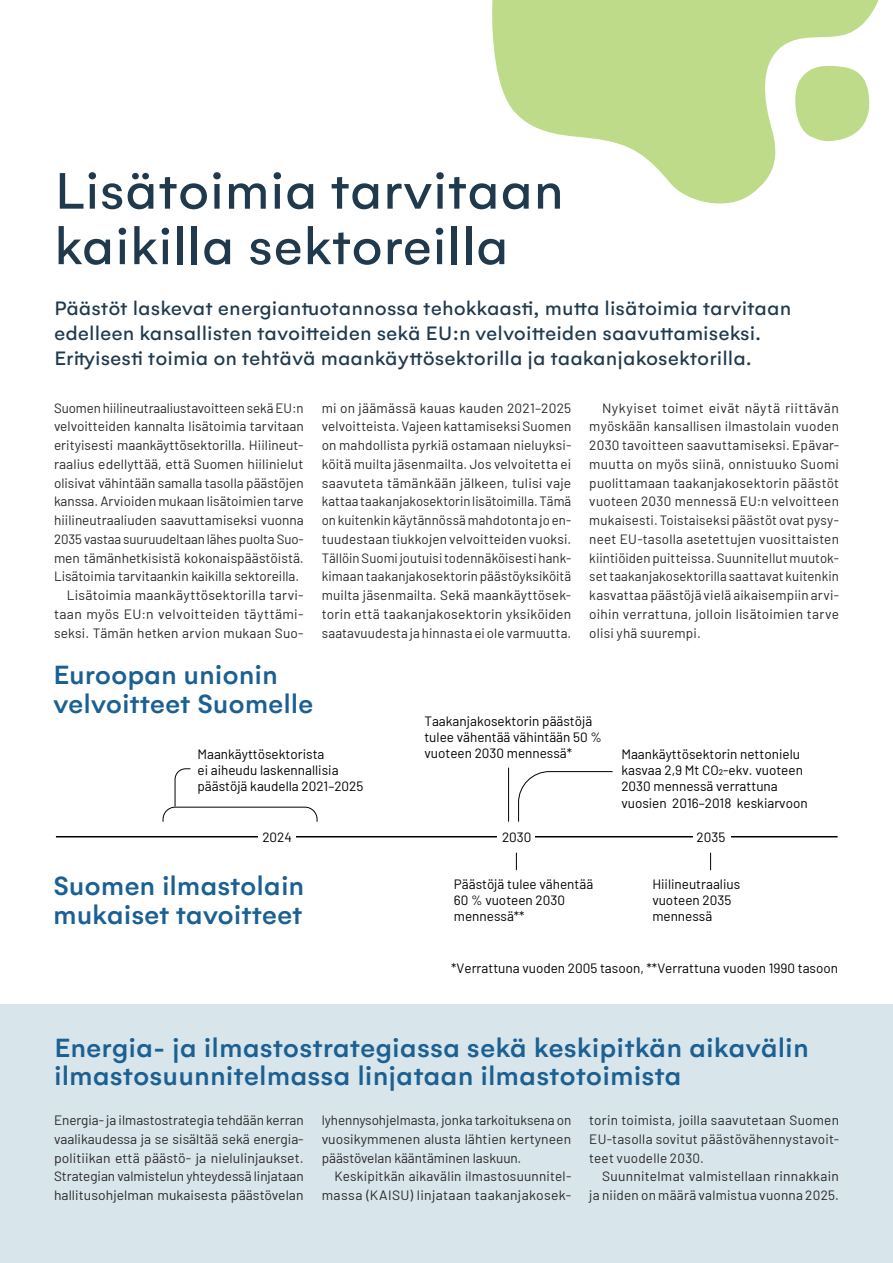
<style>
.page{position:relative;width:893px;height:1263px;background:#fff}
.page>*{position:absolute;margin:0;border:0;box-sizing:border-box;transform-origin:0 0}
.H1_otsikko{font:55.5px/55.5px "Gelion";color:#20394d}
.Kainalo-otsikko{font:500 28.5px/28.5px "Gelion";letter-spacing:-.005em;color:#1b6092}
.Ingressi{font:21px/25.2px "Gelion";color:#20394d}
.p__leipis_sis{font:13.5px/18.8px "Barlow";letter-spacing:.015em;color:#292829;text-align:justify}
.p__leipis_ei_sis{font:13.5px/18.8px "Barlow";color:#292829;text-align:justify}
.t1{font:13.5px/16.2px "Barlow";color:#000}
</style>
<div class="page">
<div style="left:0;top:1004px;width:893px;height:259px;background:#d8e5ea"></div>
<svg style="left:492px;top:0;width:387px;height:204px;fill:#bedb89"></svg>
<hr style="left:56px;top:836px;width:782px;height:1px;background:#000">
<svg style="left:516px;top:853px;width:1px;height:17px"></svg>
<hr style="left:508px;top:768px;width:1px;height:54px;background:#000">
<svg style="left:710px;top:853px;width:1px;height:17px"></svg>
<svg style="left:162px;top:768px;width:156px;height:54px"></svg>
<svg style="left:518px;top:771px;width:95px;height:51px"></svg>
<div style="left:259px;top:826px;width:37px;height:21px;background:#fff"></div>
<div style="left:498px;top:826px;width:37px;height:21px;background:#fff"></div>
<div style="left:694px;top:826px;width:37px;height:21px;background:#fff"></div>
<h1 class="H1_otsikko" style="left:54px;top:164px;width:512px">Lisätoimia tarvitaan kaikilla sektoreilla</h1>
<p class="Ingressi" style="left:54px;top:296px;width:739px">Päästöt laskevat energiantuotannossa tehokkaasti, mutta lisätoimia tarvitaan edelleen kansallisten tavoitteiden sekä EU:n velvoitteiden saavuttamiseksi.<br>Erityisesti toimia on tehtävä maankäyttösektorilla ja taakanjakosektorilla.</p>
<p class="p__leipis_ei_sis" style="left:54px;top:397px;width:251px">Suomen hiilineutraaliustavoitteen sekä EU:n velvoitteiden kannalta lisätoimia tarvitaan erityisesti maankäyttösektorilla. Hiilineut&shy;raalius edellyttää, että Suomen hiilinielut olisivat vähintään samalla tasolla päästöjen kanssa. Arvioiden mukaan lisätoimien tarve hiilineutraaliuden saavuttamiseksi vuonna 2035 vastaa suuruudeltaan lähes puolta Suo&shy;men tämänhetkisistä kokonaispäästöistä.<br>Lisätoimia tarvitaankin kaikilla sektoreilla.</p>
<p class="p__leipis_sis" style="left:54px;top:585px;width:251px;text-indent:13px">Lisätoimia maankäyttösektorilla tarvi&shy;taan myös EU:n velvoitteiden täyttämi&shy;seksi. Tämän hetken arvion mukaan Suo-</p>
<p class="p__leipis_sis" style="left:322px;top:397px;width:251px">mi on jäämässä kauas kauden 2021–2025 velvoitteista. Vajeen kattamiseksi Suomen on mahdollista pyrkiä ostamaan nieluyksi&shy;köitä muilta jäsenmailta. Jos velvoitetta ei saavuteta tämänkään jälkeen, tulisi vaje kattaa taakanjakosektorin lisätoimilla. Tämä on kuitenkin käytännössä mahdotonta jo en&shy;tuudestaan tiukkojen velvoitteiden vuoksi.<br>Tällöin Suomi joutuisi todennäköisesti hank&shy;kimaan taakanjakosektorin päästöyksiköitä muilta jäsenmailta. Sekä maankäyttösek&shy;torin että taakanjakosektorin yksiköiden saatavuudesta ja hinnasta ei ole varmuutta.</p>
<p class="p__leipis_sis" style="left:589px;top:397px;width:251px;text-indent:13px">Nykyiset toimet eivät näytä riittävän myöskään kansallisen ilmastolain vuoden 2030 tavoitteen saavuttamiseksi. Epävar&shy;muutta on myös siinä, onnistuuko Suomi puolittamaan taakanjakosektorin päästöt vuoteen 2030 mennessä EU:n velvoitteen mukaisesti. Toistaiseksi päästöt ovat pysy&shy;neet EU-tasolla asetettujen vuosittaisten kiintiöiden puitteissa. Suunnitellut muutok&shy;set taakanjakosektorilla saattavat kuitenkin kasvattaa päästöjä vielä aikaisempiin arvi&shy;oihin verrattuna, jolloin lisätoimien tarve olisi yhä suurempi.</p>
<p class="Kainalo-otsikko" style="left:53px;top:661px;width:262px">Euroopan unionin velvoitteet Suomelle</p>
<p class="t1" style="left:197px;top:745px;width:167px">Maankäyttösektorista<br>ei aiheudu laskennallisia päästöjä kaudella 2021–2025</p>
<p class="t1" style="left:424px;top:712px;width:179px">Taakanjakosektorin päästöjä tulee vähentää vähintään 50 % vuoteen 2030 mennessä*</p>
<p class="t1" style="left:621px;top:745px;width:188px">Maankäyttösektorin nettonielu kasvaa 2,9 Mt CO2-ekv. vuoteen<br>2030 mennessä verrattuna vuosien 2016–2018 keskiarvoon</p>
<p class="t1" style="left:262px;top:828px;width:31px">2024</p>
<p class="t1" style="left:502px;top:828px;width:31px">2030</p>
<p class="t1" style="left:697px;top:828px;width:30px">2035</p>
<p class="Kainalo-otsikko" style="left:53px;top:872px;width:253px">Suomen ilmastolain mukaiset tavoitteet</p>
<p class="t1" style="left:454px;top:875px;width:141px">Päästöjä tulee vähentää<br>60 % vuoteen 2030 mennessä**</p>
<p class="t1" style="left:652px;top:875px;width:89px">Hiilineutraalius vuoteen 2035 mennessä</p>
<p class="t1" style="left:451px;top:959px;width:388px">*Verrattuna vuoden 2005 tasoon, **Verrattuna vuoden 1990 tasoon</p>
<h2 class="Kainalo-otsikko" style="left:54px;top:1034px;width:756px">Energia- ja ilmastostrategiassa sekä keskipitkän aikavälin ilmastosuunnitelmassa linjataan ilmastotoimista</h2>
<p class="p__leipis_ei_sis" style="left:54px;top:1110px;width:251px">Energia- ja ilmastostrategia tehdään kerran vaalikaudessa ja se sisältää sekä energia&shy;politiikan että päästö- ja nielulinjaukset.<br>Strategian valmistelun yhteydessä linjataan hallitusohjelman mukaisesta päästövelan</p>
<p class="p__leipis_ei_sis" style="left:322px;top:1110px;width:251px">lyhennysohjelmasta, jonka tarkoituksena on vuosikymmenen alusta lähtien kertyneen päästövelan kääntäminen laskuun.</p>
<p class="p__leipis_sis" style="left:589px;top:1110px;width:251px">torin toimista, joilla saavutetaan Suomen EU-tasolla sovitut päästövähennystavoit&shy;teet vuodelle 2030.</p>
<p class="p__leipis_sis" style="left:589px;top:1166px;width:251px;text-align:right">Suunnitelmat valmistellaan rinnakkain ja niiden on määrä valmistua vuonna 2025.</p>
<p class="p__leipis_sis" style="left:322px;top:1166px;width:251px;text-align:right">Keskipitkän aikavälin ilmastosuunnitel&shy;massa (KAISU) linjataan taakanjakosek-</p>
</div>
